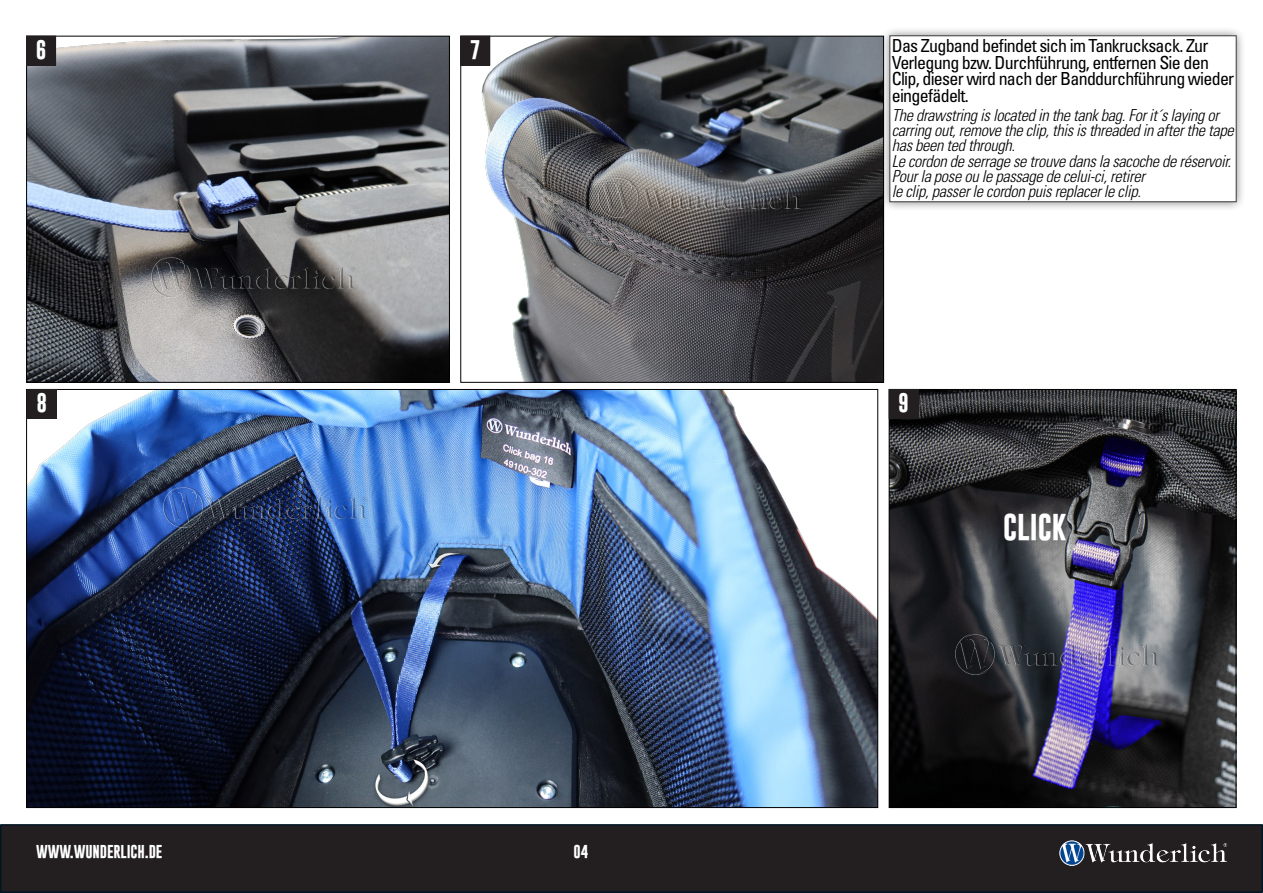
<style>
.page{position:relative;width:1263px;height:893px;background:#fff}
.page>*{position:absolute;margin:0;border:0;box-sizing:border-box;transform-origin:0 0}
.BU{font:700 27px "Gobold";color:#fff}
.t1{font:700 19.5px "Gobold";color:#fff}
.t2{font:condensed 18px/16.5px "Univers LT Std";letter-spacing:-.04em;color:#000}
.t3{font:italic 300 condensed 16.5px/15px "Univers LT Std";letter-spacing:-.02em;color:#000}
.BU-2{font:700 13.5px "Gobold";letter-spacing:-.01em;color:#fff}
</style>
<div class="page">
<div style="left:1px;top:825px;width:1261px;height:67px;background:#231f20"></div>
<div style="left:0;top:824px;width:1263px;height:69px;border:2px solid #011622"></div>
<img style="left:1056px;top:824px;width:207px;height:66px">
<img style="left:28px;top:391px;width:848px;height:415px">
<img style="left:481px;top:38px;width:401px;height:343px">
<img style="left:28px;top:38px;width:420px;height:343px">
<div style="left:26px;top:36px;width:424px;height:347px;border:1px solid #000"></div>
<img style="left:891px;top:391px;width:343px;height:415px">
<div style="left:889px;top:389px;width:347px;height:419px;border:1px solid #000"></div>
<div style="left:880px;top:26px;width:366px;height:186px;background:#231f20;opacity:.75"></div>
<div style="left:890px;top:36px;width:346px;height:166px;background:#fff"></div>
<div style="left:27px;top:36px;width:29px;height:29px;background:#231f20"></div>
<div style="left:26px;top:36px;width:30px;height:30px;border:1px solid #231f20"></div>
<div style="left:461px;top:36px;width:29px;height:29px;background:#231f20"></div>
<div style="left:460px;top:36px;width:30px;height:30px;border:1px solid #231f20"></div>
<div style="left:27px;top:389px;width:29px;height:29px;background:#231f20"></div>
<div style="left:27px;top:389px;width:30px;height:30px;border:1px solid #231f20"></div>
<div style="left:889px;top:389px;width:29px;height:29px;background:#231f20"></div>
<div style="left:889px;top:389px;width:29px;height:30px;border:1px solid #231f20"></div>
<img style="left:151px;top:257px;width:206px;height:41px">
<img style="left:599px;top:177px;width:205px;height:41px">
<img style="left:163px;top:487px;width:206px;height:40px">
<img style="left:956px;top:633px;width:206px;height:41px">
<p class="t1" style="left:36px;top:37px;width:12px">6</p>
<p class="t1" style="left:470px;top:37px;width:12px">7</p>
<p class="t2" style="left:892px;top:38px;width:344px">Das Zugband befindet sich im Tankrucksack. Zur Verlegung bzw. Durchführung, entfernen Sie den Clip, dieser wird nach der Banddurchführung wieder eingefädelt.</p>
<p class="t3" style="left:892px;top:108px;width:344px">The drawstring is located in the tank bag. For it´s laying or carring out, remove the clip, this is threaded in after the tape has been ted through.</p>
<p class="t3" style="left:892px;top:153px;width:341px">Le cordon de serrage se trouve dans la sacoche de réservoir.<br>Pour la pose ou le passage de celui-ci, retirer</p>
<p class="t3" style="left:892px;top:183px;width:251px">le clip, passer le cordon puis replacer le clip.</p>
<p class="t1" style="left:36px;top:390px;width:12px">8</p>
<p class="t1" style="left:898px;top:390px;width:12px">9</p>
<p class="BU" style="left:1003px;top:509px;width:65px">CLICK</p>
<p class="BU-2" style="left:36px;top:843px;width:128px">WWW.WUNDERLICH.DE</p>
<p class="BU-2" style="left:574px;top:843px;width:16px">04</p>
</div>
